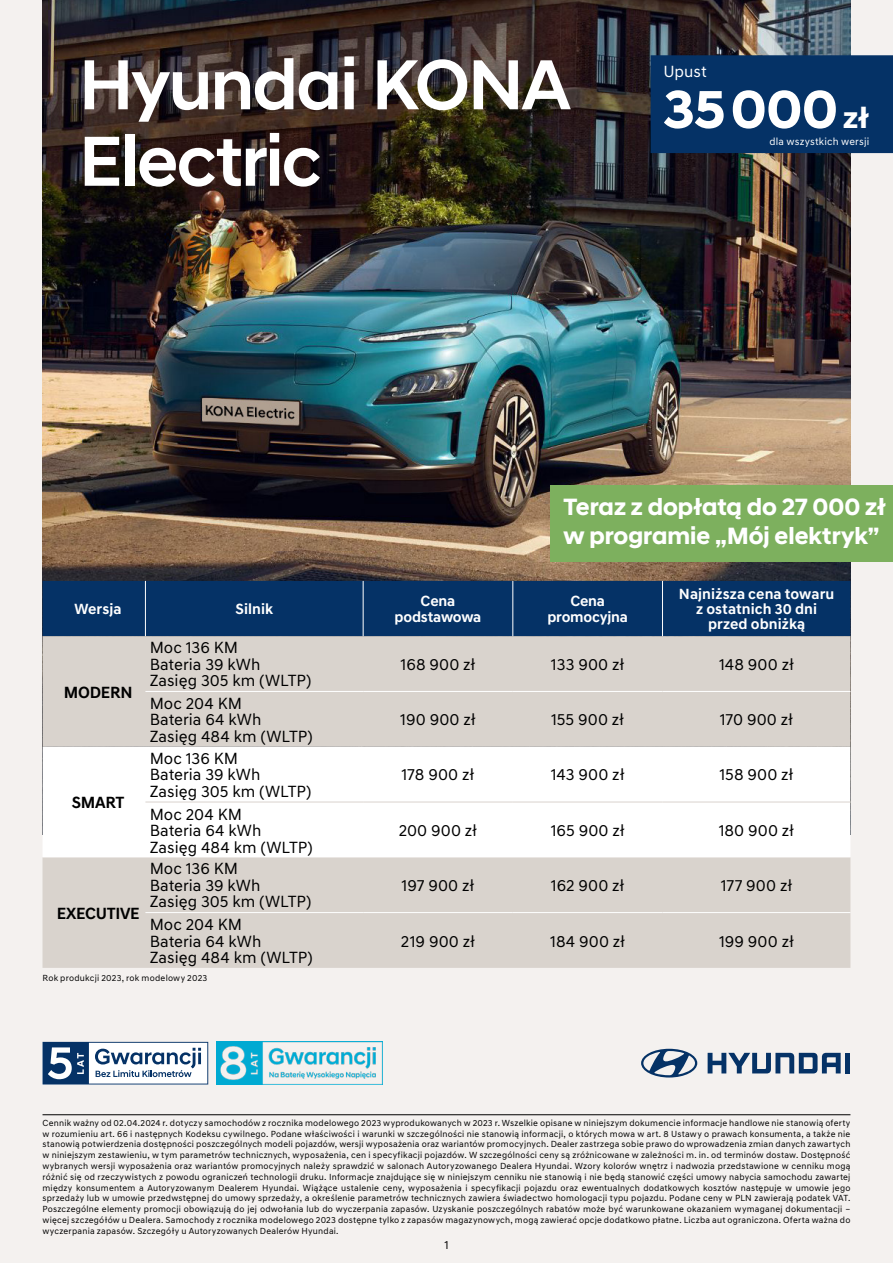
<style>
.page{position:relative;width:893px;height:1263px;background:#f4f1ef}
.page>*{position:absolute;margin:0;border:0;box-sizing:border-box;transform-origin:0 0}
.t1{font:500 72px/76.5px "Hyundai Sans Head";letter-spacing:-.02em;color:#fff}
.t2{font:700 54px "Hyundai Sans Head";letter-spacing:-.005em;color:#fff}
.t3{font:700 24px/28.8px "Hyundai Sans Head";color:#fff}
.t4{font:16.5px/16.5px "Hyundai Sans Text";color:#000}
.t5{font:700 16.5px "Hyundai Sans Text";letter-spacing:-.02em;color:#000}
.t6{font:16.5px "Hyundai Sans Text";color:#fff}
.t7{font:700 15px/15px "Hyundai Sans Text";letter-spacing:.005em;color:#fff;text-align:center}
.t8{font:700 15px/16.5px "Hyundai Sans Text";letter-spacing:-.015em;color:#fff;text-align:center}
.t9{font:12px "Hyundai Sans Text";color:#000}
.t10{font:10.5px "Hyundai Sans Text";letter-spacing:.015em;color:#fff}
.t11{font:9px/10.8px "Hyundai Sans Text";letter-spacing:.02em;color:#000;text-align:justify}
.s1{font-size:30px}
</style>
<div class="page">
<img style="left:43px;top:0;width:807px;height:581px">
<div style="left:43px;top:581px;width:807px;height:55px;background:#053266"></div>
<div style="left:43px;top:636px;width:807px;height:332px;background:#d9d3cd"></div>
<div style="left:43px;top:747px;width:807px;height:110px;background:#fff"></div>
<hr style="left:145px;top:581px;width:1px;height:55px;background:#fff">
<hr style="left:363px;top:581px;width:1px;height:55px;background:#fff">
<hr style="left:512px;top:581px;width:1px;height:55px;background:#fff">
<hr style="left:662px;top:581px;width:1px;height:55px;background:#fff">
<hr style="left:145px;top:802px;width:218px;height:1px;background:#d9d3cd">
<hr style="left:363px;top:802px;width:150px;height:1px;background:#d9d3cd">
<hr style="left:513px;top:802px;width:149px;height:1px;background:#d9d3cd">
<hr style="left:662px;top:802px;width:188px;height:1px;background:#d9d3cd">
<hr style="left:145px;top:691px;width:218px;height:1px;background:#fff">
<hr style="left:363px;top:691px;width:150px;height:1px;background:#fff">
<hr style="left:513px;top:691px;width:149px;height:1px;background:#fff">
<hr style="left:662px;top:691px;width:188px;height:1px;background:#fff">
<hr style="left:145px;top:912px;width:218px;height:1px;background:#fff">
<hr style="left:363px;top:912px;width:150px;height:1px;background:#fff">
<hr style="left:513px;top:912px;width:149px;height:1px;background:#fff">
<hr style="left:662px;top:912px;width:188px;height:1px;background:#fff">
<div style="left:651px;top:55px;width:242px;height:98px;background:#053266"></div>
<hr style="left:43px;top:1114px;width:807px;height:1px;background:#000">
<svg style="left:708px;top:1053px;width:133px;height:20px"></svg>
<div style="left:845px;top:1053px;width:5px;height:20px;background:#053266"></div>
<svg style="left:641px;top:1049px;width:56px;height:28px"></svg>
<svg style="left:43px;top:1042px;width:165px;height:42px"></svg>
<img style="left:217px;top:1042px;width:166px;height:42px">
<div style="left:551px;top:485px;width:342px;height:76px;background:#7db05e"></div>
<h1 class="t1" style="left:79px;top:46px;width:493px">Hyundai KONA<br>Electric</h1>
<h3 class="t6" style="left:663px;top:62px;width:45px">Upust</h3>
<h2 class="t2" style="left:663px;top:77px;width:207px">35000 <span class="s1">zł</span></h2>
<p class="t10" style="left:769px;top:135px;width:101px">dla wszystkich wersji</p>
<h3 class="t3" style="left:563px;top:492px;width:324px">Teraz z dopłatą do 27 000 zł w programie „Mój elektryk”</h3>
<h3 class="t7" style="left:74px;top:601px;width:49px">Wersja</h3>
<h3 class="t7" style="left:235px;top:601px;width:39px">Silnik</h3>
<h3 class="t8" style="left:395px;top:592px;width:88px">Cena podstawowa</h3>
<h3 class="t8" style="left:547px;top:592px;width:82px">Cena promocyjna</h3>
<h3 class="t7" style="left:679px;top:586px;width:157px">Najniższa cena towaru z ostatnich 30 dni przed obniżką</h3>
<h3 class="t5" style="left:64px;top:682px;width:70px">MODERN</h3>
<h3 class="t5" style="left:72px;top:792px;width:54px">SMART</h3>
<h3 class="t5" style="left:57px;top:903px;width:84px">EXECUTIVE</h3>
<h3 class="t4" style="left:150px;top:639px;width:163px">Moc 136 KM<br>Bateria 39 kWh<br>Zasięg 305 km (WLTP)</h3>
<h3 class="t4" style="left:150px;top:695px;width:164px">Moc 204 KM<br>Bateria 64 kWh<br>Zasięg 484 km (WLTP)</h3>
<h3 class="t4" style="left:150px;top:750px;width:163px">Moc 136 KM<br>Bateria 39 kWh<br>Zasięg 305 km (WLTP)</h3>
<h3 class="t4" style="left:150px;top:806px;width:164px">Moc 204 KM<br>Bateria 64 kWh<br>Zasięg 484 km (WLTP)</h3>
<h3 class="t4" style="left:150px;top:861px;width:163px">Moc 136 KM<br>Bateria 39 kWh<br>Zasięg 305 km (WLTP)</h3>
<h3 class="t4" style="left:150px;top:916px;width:164px">Moc 204 KM<br>Bateria 64 kWh<br>Zasięg 484 km (WLTP)</h3>
<p class="t11" style="left:43px;top:973px;width:166px">Rok produkcji 2023, rok modelowy 2023</p>
<h3 class="t4" style="left:400px;top:656px;width:77px">168 900 zł</h3>
<h3 class="t4" style="left:551px;top:656px;width:75px">133 900 zł</h3>
<h3 class="t4" style="left:719px;top:656px;width:76px">148 900 zł</h3>
<h3 class="t4" style="left:400px;top:712px;width:77px">190 900 zł</h3>
<h3 class="t4" style="left:551px;top:712px;width:75px">155 900 zł</h3>
<h3 class="t4" style="left:720px;top:712px;width:75px">170 900 zł</h3>
<h3 class="t4" style="left:402px;top:766px;width:74px">178 900 zł</h3>
<h3 class="t4" style="left:551px;top:766px;width:75px">143 900 zł</h3>
<h3 class="t4" style="left:719px;top:766px;width:76px">158 900 zł</h3>
<h3 class="t4" style="left:399px;top:822px;width:80px">200 900 zł</h3>
<h3 class="t4" style="left:551px;top:822px;width:76px">165 900 zł</h3>
<h3 class="t4" style="left:719px;top:822px;width:77px">180 900 zł</h3>
<h3 class="t4" style="left:402px;top:877px;width:74px">197 900 zł</h3>
<h3 class="t4" style="left:551px;top:877px;width:75px">162 900 zł</h3>
<h3 class="t4" style="left:721px;top:877px;width:73px">177 900 zł</h3>
<h3 class="t4" style="left:401px;top:933px;width:76px">219 900 zł</h3>
<h3 class="t4" style="left:550px;top:933px;width:77px">184 900 zł</h3>
<h3 class="t4" style="left:719px;top:933px;width:76px">199 900 zł</h3>
<p class="t11" style="left:43px;top:1117px;width:809px">Cennik ważny od 02.04.2024 r. dotyczy samochodów z rocznika modelowego 2023 wyprodukowanych w 2023 r. Wszelkie opisane w niniejszym dokumencie informacje handlowe nie stanowią oferty w rozumieniu art. 66 i następnych Kodeksu cywilnego. Podane właściwości i warunki w szczególności nie stanowią informacji, o których mowa w art. 8 Ustawy o prawach konsumenta, a także nie stanowią potwierdzenia dostępności poszczególnych modeli pojazdów, wersji wyposażenia oraz wariantów promocyjnych. Dealer zastrzega sobie prawo do wprowadzenia zmian danych zawartych w niniejszym zestawieniu, w tym parametrów technicznych, wyposażenia, cen i specyfikacji pojazdów. W szczególności ceny są zróżnicowane w zależności m. in. od terminów dostaw. Dostępność wybranych wersji wyposażenia oraz wariantów promocyjnych należy sprawdzić w salonach Autoryzowanego Dealera Hyundai. Wzory kolorów wnętrz i nadwozia przedstawione w cenniku mogą różnić się od rzeczywistych z powodu ograniczeń technologii druku. Informacje znajdujące się w niniejszym cenniku nie stanowią i nie będą stanowić części umowy nabycia samochodu zawartej między konsumentem a Autoryzowanym Dealerem Hyundai. Wiążące ustalenie ceny, wyposażenia i specyfikacji pojazdu oraz ewentualnych dodatkowych kosztów następuje w umowie jego sprzedaży lub w umowie przedwstępnej do umowy sprzedaży, a określenie parametrów technicznych zawiera świadectwo homologacji typu pojazdu. Podane ceny w PLN zawierają podatek VAT.<br>Poszczególne elementy promocji obowiązują do jej odwołania lub do wyczerpania zapasów. Uzyskanie poszczególnych rabatów może być warunkowane okazaniem wymaganej dokumentacji – więcej szczegółów u Dealera. Samochody z rocznika modelowego 2023 dostępne tylko z zapasów magazynowych, mogą zawierać opcje dodatkowo płatne. Liczba aut ograniczona. Oferta ważna do wyczerpania zapasów. Szczegóły u Autoryzowanych Dealerów Hyundai.</p>
<h3 class="t9" style="left:444px;top:1237px;width:6px">1</h3>
</div>
